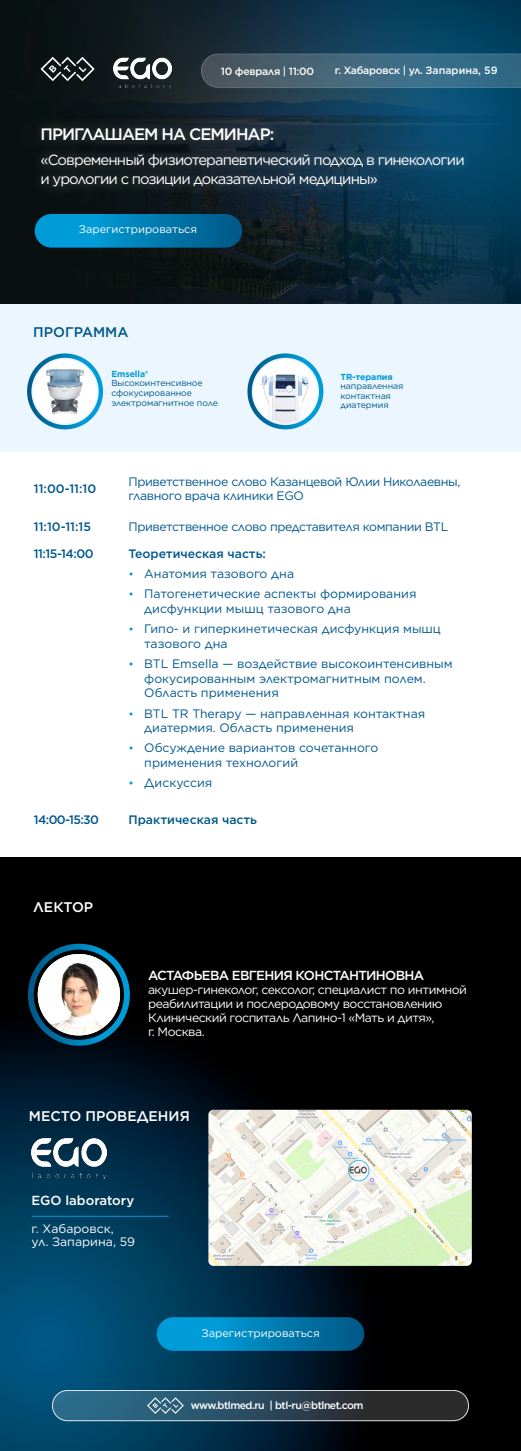
<style>
.page{position:relative;width:521px;height:1451px;background:#fff}
.page>*{position:absolute;margin:0;border:0;box-sizing:border-box;transform-origin:0 0}
.t1{font:500 16.54px "Gotham";letter-spacing:-.06em;color:#fff}
.t2{font:14.7px/19.3px "Gotham";letter-spacing:-.06em;color:#fff}
.t3{font:500 14px "Gotham";color:#fff}
.t4{font:500 14px "Gotham";color:#005887}
.t5{font:500 13.12px "Gotham";letter-spacing:-.05em;color:#fff}
.t6{font:500 13.12px "Gotham";color:#fff}
.t7{font:12.25px/14.7px "Gotham";color:#00578e}
.t8{font:12.25px/14px "Gotham";letter-spacing:-.04em;color:#fff}
.t9{font:12.25px/14.7px "Gotham";letter-spacing:-.03em;color:#00578e}
.t10{font:500 12.25px "Gotham";color:#00578e}
.t11{font:12.25px/13.1px "Gotham";color:#fff}
.t12{font:500 12.25px "Gotham";color:#005887}
.t13{font:10.94px "Gotham";color:#fff}
.t14{font:500 10.5px "Gotham";letter-spacing:-.03em;color:#fff}
.t15{font:500 10.5px "Gotham";letter-spacing:-.05em;color:#fff}
.t16{font:8.75px/9.6px "Gotham";letter-spacing:-.01em;color:#005887}
.t17{font:700 8.75px "Gotham";letter-spacing:-.01em;color:#009bd8}
.s1{font-size:11.38px;color:#009bd8}
.s2{font-weight:400;color:#fff}
</style>
<div class="page">
<div style="left:0;top:304px;width:521px;height:147px;background:#ecf6ff"></div>
<svg style="left:0;top:858px;width:521px;height:593px;background:#00131e"></svg>
<img style="left:0;top:1px;width:521px;height:303px">
<div style="left:30px;top:116px;width:445px;height:83px;background:#fff;opacity:.12"></div>
<svg style="left:41px;top:57px;width:54px;height:24px"></svg>
<img style="left:114px;top:56px;width:57px;height:34px">
<hr style="left:32px;top:1216px;width:137px;height:1px;background:#009bd8">
<img style="left:208px;top:1110px;width:264px;height:156px">
<svg style="left:348px;top:1160px;width:21px;height:21px"></svg>
<img style="left:349px;top:1165px;width:18px;height:12px">
<div style="left:348px;top:1160px;width:21px;height:21px;border:1px solid #009edd;border-radius:50%"></div>
<div style="left:35px;top:214px;width:207px;height:34px;background:linear-gradient(to right,#00a8e9,#005b89);border-radius:17px"></div>
<svg style="left:201px;top:53px;width:320px;height:35px;background:#406579"></svg>
<img style="left:253px;top:363px;width:64px;height:60px">
<div style="left:247px;top:353px;width:76px;height:76px;border:4px solid #fff;border-radius:50%"></div>
<div style="left:27px;top:353px;width:76px;height:76px;border:4px solid #fff;border-radius:50%"></div>
<div style="left:28px;top:944px;width:102px;height:102px;border:6px solid #fff;border-radius:50%"></div>
<div style="left:33px;top:360px;width:64px;height:63px;background:#fff;border-radius:50%"></div>
<img style="left:37px;top:359px;width:54px;height:67px">
<img style="left:38px;top:954px;width:82px;height:81px">
<img style="left:32px;top:1137px;width:74px;height:44px">
<div style="left:157px;top:1317px;width:207px;height:34px;background:linear-gradient(to right,#00a9e9,#005b89);border-radius:17px"></div>
<div style="left:52px;top:1390px;width:416px;height:31px;background:linear-gradient(to right,#2c7297,#2b201d);border-radius:15px"></div>
<div style="left:52px;top:1390px;width:417px;height:31px;border:1px solid #fff;border-radius:15px"></div>
<svg style="left:147px;top:1397px;width:37px;height:17px"></svg>
<p class="t14" style="left:221px;top:64px;width:95px">10 февраля | 11:00</p>
<p class="t14" style="left:335px;top:64px;width:164px">г. Хабаровск | ул. Запарина, 59</p>
<h1 class="t1" style="left:41px;top:123px;width:235px">ПРИГЛАШАЕМ НА СЕМИНАР:</h1>
<p class="t2" style="left:41px;top:150px;width:426px">«Современный физиотерапевтический подход в гинекологии и урологии с позиции доказательной медицины»</p>
<p class="t13" style="left:79px;top:223px;width:120px">Зарегистрироваться</p>
<p class="t4" style="left:33px;top:323px;width:97px">ПРОГРАММА</p>
<p class="t17" style="left:111px;top:368px;width:39px">Emsella®</p>
<p class="t16" style="left:111px;top:378px;width:108px">Высокоинтенсивное сфокусированное электромагнитное поле</p>
<p class="t17" style="left:340px;top:371px;width:54px">TR-терапия</p>
<p class="t16" style="left:340px;top:381px;width:65px">направленная контактная диатермия</p>
<p class="t10" style="left:34px;top:481px;width:64px">11:00-11:10</p>
<p class="t9" style="left:128px;top:474px;width:333px">Приветственное слово Казанцевой Юлии Николаевны, главного врача клиники EGO</p>
<p class="t10" style="left:34px;top:518px;width:59px">11:10-11:15</p>
<p class="t9" style="left:128px;top:519px;width:321px">Приветственное слово представителя компании BTL</p>
<p class="t10" style="left:34px;top:545px;width:61px">11:15-14:00</p>
<p class="t10" style="left:128px;top:545px;width:139px">Теоретическая часть:</p>
<p class="t7" style="left:128px;top:566px;width:167px"><span class="s1">•</span> Анатомия тазового дна</p>
<p class="t7" style="left:144px;top:586px;width:274px;text-indent:-16px"><span class="s1">•</span> Патогенетические аспекты формирования дисфункции мышц тазового дна</p>
<p class="t7" style="left:144px;top:621px;width:298px;text-indent:-16px"><span class="s1">•</span> Гипо- и гиперкинетическая дисфункция мышц тазового дна</p>
<p class="t7" style="left:144px;top:656px;width:310px;text-indent:-16px"><span class="s1">•</span> BTL Emsella — воздействие высокоинтенсивным фокусированным электромагнитным полем.<br>Область применения</p>
<p class="t7" style="left:144px;top:706px;width:282px;text-indent:-16px"><span class="s1">•</span> BTL TR Therapy — направленная контактная диатермия. Область применения</p>
<p class="t7" style="left:144px;top:740px;width:236px;text-indent:-16px"><span class="s1">•</span> Обсуждение вариантов сочетанного применения технологий</p>
<p class="t7" style="left:128px;top:775px;width:85px"><span class="s1">•</span> Дискуссия</p>
<p class="t10" style="left:34px;top:811px;width:67px">14:00-15:30</p>
<p class="t12" style="left:128px;top:811px;width:183px">Практическая часть<span class="s2">la рапии</span></p>
<p class="t3" style="left:33px;top:898px;width:62px">ЛЕКТОР</p>
<p class="t5" style="left:148px;top:966px;width:278px">АСТАФЬЕВА ЕВГЕНИЯ КОНСТАНТИНОВНА</p>
<p class="t8" style="left:148px;top:982px;width:320px">акушер-гинеколог, сексолог, специалист по интимной реабилитации и послеродовому восстановлению Клинический госпиталь Лапино-1 «Мать и дитя»,<br>г. Москва.</p>
<p class="t3" style="left:29px;top:1107px;width:162px">МЕСТО ПРОВЕДЕНИЯ</p>
<p class="t6" style="left:32px;top:1192px;width:104px">EGO laboratory</p>
<p class="t11" style="left:31px;top:1221px;width:105px">г. Хабаровск,<br>ул. Запарина, 59</p>
<p class="t13" style="left:202px;top:1326px;width:120px">Зарегистрироваться</p>
<p class="t15" style="left:191px;top:1398px;width:174px">www.btlmed.ru | btl-ru@btlnet.com</p>
</div>
